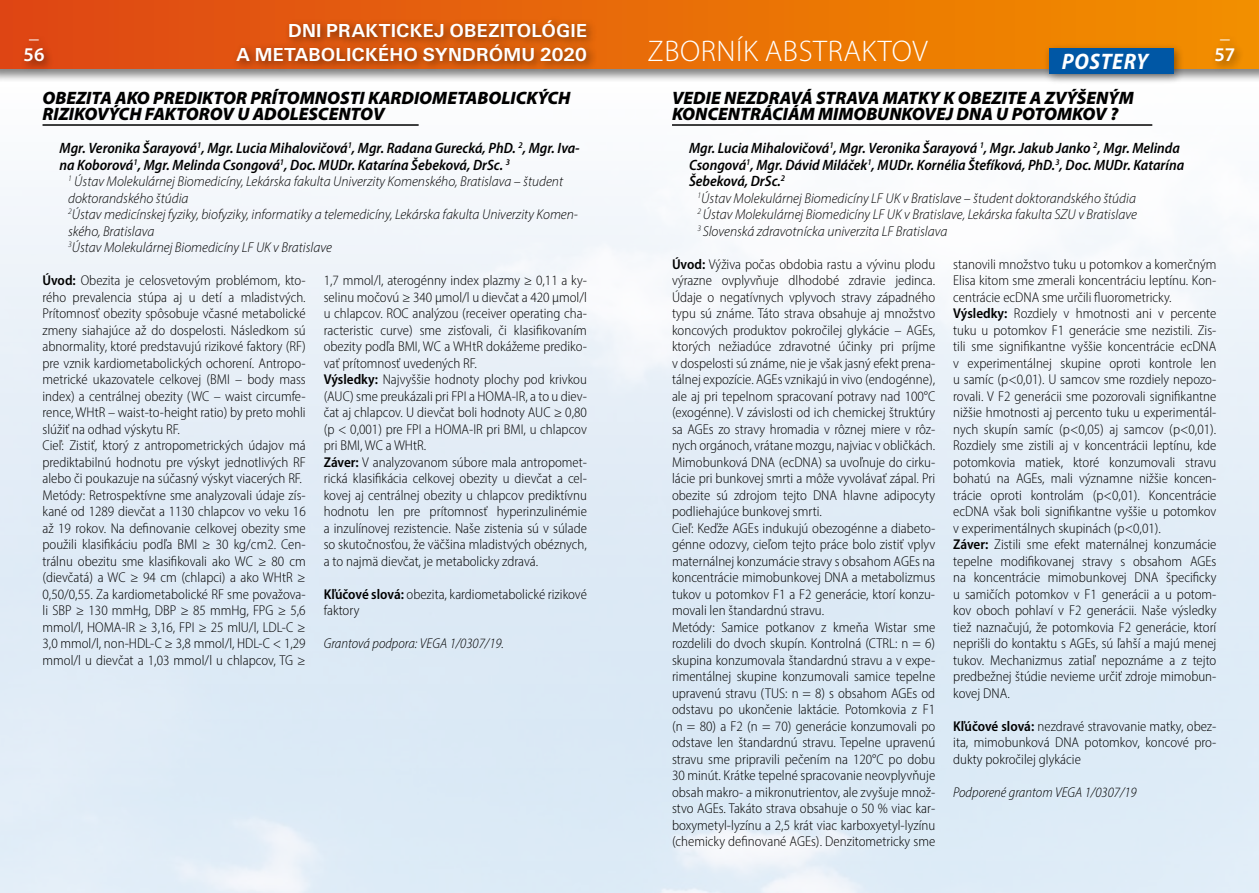
<style>
.page{position:relative;width:1259px;height:893px;background:#fff}
.page>*{position:absolute;margin:0;border:0;box-sizing:border-box;transform-origin:0 0}
.t1{font:300 30px "Myriad Pro";letter-spacing:.02em;color:#fff}
.t2{font:italic 700 semi-condensed 22.5px "Myriad Pro";letter-spacing:.03em;color:#fff}
.t3{font:700 19.5px/23.4px "U001 DOT";letter-spacing:.04em;color:#fff;text-align:right}
.t4{font:600 19.5px/23.4px "Myriad Pro";color:#fff}
.t5{font:italic 900 18px/16.5px "Myriad Pro";color:#000}
.t6{font:italic 600 semi-condensed 15px/16.5px "Myriad Pro";color:#000}
.t7{font:300 semi-condensed 14.25px/16.5px "Myriad Pro";color:#000}
.t8{font:italic 300 14.25px/16.5px "Myriad Pro";color:#000;text-align:justify}
.t9{font:italic 300 semi-condensed 14.25px "Myriad Pro";color:#000}
.s1{font-weight:600}
</style>
<div class="page">
<div style="left:0;top:0;width:1259px;height:82px;background:#000;opacity:.5"></div>
<div style="left:0;top:0;width:1259px;height:68px;background:linear-gradient(to right,#de4615,#f29000)"></div>
<div style="left:231px;top:15px;width:367px;height:56px;background:#000;opacity:.5"></div>
<div style="left:20px;top:34px;width:35px;height:38px;background:#000;opacity:.5"></div>
<div style="left:1210px;top:34px;width:35px;height:38px;background:#000;opacity:.5"></div>
<hr style="left:672px;top:124px;width:480px;height:2px;background:#000">
<hr style="left:43px;top:124px;width:376px;height:2px;background:#000">
<div style="left:1043px;top:42px;width:142px;height:43px;background:#000;opacity:.4"></div>
<div style="left:1049px;top:48px;width:124px;height:26px;background:#0057a5"></div>
<h3 class="t3" style="left:236px;top:19px;width:352px">DNI PRAKTICKEJ OBEZITOLÓGIE<br>A METABOLICKÉHO SYNDRÓMU 2020</h3>
<h1 class="t1" style="left:647px;top:33px;width:282px">ZBORNÍK ABSTRAKTOV</h1>
<h3 class="t4" style="left:23px;top:19px;width:23px">_<br>56</h3>
<h3 class="t4" style="left:1220px;top:19px;width:11px">_</h3>
<h3 class="t4" style="left:1214px;top:42px;width:22px">57</h3>
<h2 class="t2" style="left:1062px;top:47px;width:88px">POSTERY</h2>
<p class="t5" style="left:43px;top:88px;width:529px">OBEZITA AKO PREDIKTOR PRÍTOMNOSTI KARDIOMETABOLICKÝCH<br>RIZIKOVÝCH FAKTOROV U ADOLESCENTOV</p>
<p class="t6" style="left:60px;top:139px;width:522px">Mgr. Veronika Šarayová<sup>1</sup>, Mgr. Lucia Mihalovičová<sup>1</sup>, Mgr. Radana Gurecká, PhD. <sup>2</sup>, Mgr. Iva&shy;na Koborová<sup>1</sup>, Mgr. Melinda Csongová<sup>1</sup>, Doc. MUDr. Katarína Šebeková, DrSc. <sup>3</sup></p>
<p class="t8" style="left:68px;top:173px;width:511px;text-align:left"><sup>1</sup> Ústav Molekulárnej Biomedicíny, Lekárska fakulta Univerzity Komenského, Bratislava – študent doktorandského štúdia<br><sup>2</sup>Ústav medicínskej fyziky, biofyziky, informatiky a telemedicíny, Lekárska fakulta Univerzity Komen&shy;ského, Bratislava<br><sup>3</sup>Ústav Molekulárnej Biomedicíny LF UK v Bratislave</p>
<p class="t7" style="left:43px;top:272px;width:265px"><span class="s1">Úvod:</span> Obezita je celosvetovým problémom, kto&shy;rého prevalencia stúpa aj u detí a mladistvých.<br>Prítomnosť obezity spôsobuje včasné metabolické zmeny siahajúce až do dospelosti. Následkom sú abnormality, ktoré predstavujú rizikové faktory (RF) pre vznik kardiometabolických ochorení. Antropo&shy;metrické ukazovatele celkovej (BMI – body mass index) a centrálnej obezity (WC – waist circumfe&shy;rence, WHtR – waist-to-height ratio) by preto mohli slúžiť na odhad výskytu RF.<br>Cieľ: Zistiť, ktorý z antropometrických údajov má prediktabilnú hodnotu pre výskyt jednotlivých RF alebo či poukazuje na súčasný výskyt viacerých RF.<br>Metódy: Retrospektívne sme analyzovali údaje zís&shy;kané od 1289 dievčat a 1130 chlapcov vo veku 16 až 19 rokov. Na definovanie celkovej obezity sme použili klasifikáciu podľa BMI ≥ 30 kg/cm2. Cen&shy;trálnu obezitu sme klasifikovali ako WC ≥ 80 cm (dievčatá) a WC ≥ 94 cm (chlapci) a ako WHtR ≥ 0,50/0,55. Za kardiometabolické RF sme považova&shy;li SBP ≥ 130 mmHg, DBP ≥ 85 mmHg, FPG ≥ 5,6 mmol/l, HOMA-IR ≥ 3,16, FPI ≥ 25 mlU/l, LDL-C ≥ 3,0 mmol/l, non-HDL-C ≥ 3,8 mmol/l, HDL-C &lt; 1,29 mmol/l u dievčat a 1,03 mmol/l u chlapcov, TG ≥</p>
<p class="t7" style="left:324px;top:272px;width:265px">1,7 mmol/l, aterogénny index plazmy ≥ 0,11 a ky&shy;selinu močovú ≥ 340 μmol/l u dievčat a 420 μmol/l u chlapcov. ROC analýzou (receiver operating cha&shy;racteristic curve) sme zisťovali, či klasifikovaním obezity podľa BMI, WC a WHtR dokážeme prediko&shy;vať prítomnosť uvedených RF.<br><span class="s1">Výsledky:</span> Najvyššie hodnoty plochy pod krivkou (AUC) sme preukázali pri FPI a HOMA-IR, a to u diev&shy;čat aj chlapcov. U dievčat boli hodnoty AUC ≥ 0,80 (p &lt; 0,001) pre FPI a HOMA-IR pri BMI, u chlapcov pri BMI, WC a WHtR.<br><span class="s1">Záver:</span> V analyzovanom súbore mala antropomet&shy;rická klasifikácia celkovej obezity u dievčat a cel&shy;kovej aj centrálnej obezity u chlapcov prediktívnu hodnotu len pre prítomnosť hyperinzulinémie a inzulínovej rezistencie. Naše zistenia sú v súlade so skutočnosťou, že väčšina mladistvých obéznych, a to najmä dievčat, je metabolicky zdravá.</p>
<p class="t7" style="left:324px;top:585px;width:265px"><span class="s1">Kľúčové slová:</span> obezita, kardiometabolické rizikové faktory</p>
<p class="t9" style="left:324px;top:635px;width:182px">Grantová podpora: VEGA 1/0307/19.</p>
<p class="t5" style="left:672px;top:88px;width:463px">VEDIE NEZDRAVÁ STRAVA MATKY K OBEZITE A ZVÝŠENÝM<br>KONCENTRÁCIÁM MIMOBUNKOVEJ DNA U POTOMKOV ?</p>
<p class="t6" style="left:689px;top:139px;width:496px">Mgr. Lucia Mihalovičová<sup>1</sup>, Mgr. Veronika Šarayová <sup>1</sup>, Mgr. Jakub Janko <sup>2</sup>, Mgr. Melinda<br>Csongová<sup>1</sup>, Mgr. Dávid Miláček<sup>1</sup>, MUDr. Kornélia Štefíková, PhD.<sup>3</sup>, Doc. MUDr. Katarína<br>Šebeková, DrSc.<sup>2</sup></p>
<p class="t8" style="left:697px;top:189px;width:441px"><sup>1</sup>Ústav Molekulárnej Biomedicíny LF UK v Bratislave – študent doktorandského štúdia <sup>2</sup> Ústav Molekulárnej Biomedicíny LF UK v Bratislave, Lekárska fakulta SZU v Bratislave <sup>3</sup> Slovenská zdravotnícka univerzita LF Bratislava</p>
<p class="t7" style="left:672px;top:255px;width:265px"><span class="s1">Úvod:</span> Výživa počas obdobia rastu a vývinu plodu výrazne ovplyvňuje dlhodobé zdravie jedinca.<br>Údaje o negatívnych vplyvoch stravy západného typu sú známe. Táto strava obsahuje aj množstvo koncových produktov pokročilej glykácie – AGEs, ktorých nežiadúce zdravotné účinky pri príjme v dospelosti sú známe, nie je však jasný efekt prena&shy;tálnej expozície. AGEs vznikajú in vivo (endogénne), ale aj pri tepelnom spracovaní potravy nad 100°C (exogénne). V závislosti od ich chemickej štruktúry sa AGEs zo stravy hromadia v rôznej miere v rôz&shy;nych orgánoch, vrátane mozgu, najviac v obličkách.<br>Mimobunková DNA (ecDNA) sa uvoľnuje do cirku&shy;lácie pri bunkovej smrti a môže vyvolávať zápal. Pri obezite sú zdrojom tejto DNA hlavne adipocyty podliehajúce bunkovej smrti.<br>Cieľ: Keďže AGEs indukujú obezogénne a diabeto&shy;génne odozvy, cieľom tejto práce bolo zistiť vplyv maternálnej konzumácie stravy s obsahom AGEs na koncentrácie mimobunkovej DNA a metabolizmus tukov u potomkov F1 a F2 generácie, ktorí konzu&shy;movali len štandardnú stravu.<br>Metódy: Samice potkanov z kmeňa Wistar sme rozdelili do dvoch skupín. Kontrolná (CTRL: n = 6) skupina konzumovala štandardnú stravu a v expe&shy;rimentálnej skupine konzumovali samice tepelne upravenú stravu (TUS: n = 8) s obsahom AGEs od odstavu po ukončenie laktácie. Potomkovia z F1 (n = 80) a F2 (n = 70) generácie konzumovali po odstave len štandardnú stravu. Tepelne upravenú stravu sme pripravili pečením na 120°C po dobu 30 minút. Krátke tepelné spracovanie neovplyvňuje obsah makro- a mikronutrientov, ale zvyšuje množ&shy;stvo AGEs. Takáto strava obsahuje o 50 % viac kar&shy;boxymetyl-lyzínu a 2,5 krát viac karboxyetyl-lyzínu (chemicky definované AGEs). Denzitometricky sme</p>
<p class="t7" style="left:953px;top:255px;width:265px">stanovili množstvo tuku u potomkov a komerčným Elisa kitom sme zmerali koncentráciu leptínu. Kon&shy;centrácie ecDNA sme určili fluorometricky.<br><span class="s1">Výsledky:</span> Rozdiely v hmotnosti ani v percente tuku u potomkov F1 generácie sme nezistili. Zis&shy;tili sme signifikantne vyššie koncentrácie ecDNA v experimentálnej skupine oproti kontrole len u samíc (p&lt;0,01). U samcov sme rozdiely nepozo&shy;rovali. V F2 generácii sme pozorovali signifikantne nižšie hmotnosti aj percento tuku u experimentál&shy;nych skupín samíc (p&lt;0,05) aj samcov (p&lt;0,01).<br>Rozdiely sme zistili aj v koncentrácii leptínu, kde potomkovia matiek, ktoré konzumovali stravu bohatú na AGEs, mali významne nižšie koncen&shy;trácie oproti kontrolám (p&lt;0,01). Koncentrácie ecDNA však boli signifikantne vyššie u potomkov v experimentálnych skupinách (p&lt;0,01).<br><span class="s1">Záver:</span> Zistili sme efekt maternálnej konzumácie tepelne modifikovanej stravy s obsahom AGEs na koncentrácie mimobunkovej DNA špecificky u samičích potomkov v F1 generácii a u potom&shy;kov oboch pohlaví v F2 generácii. Naše výsledky tiež naznačujú, že potomkovia F2 generácie, ktorí neprišli do kontaktu s AGEs, sú ľahší a majú menej tukov. Mechanizmus zatiaľ nepoznáme a z tejto predbežnej štúdie nevieme určiť zdroje mimobun&shy;kovej DNA.</p>
<p class="t7" style="left:953px;top:718px;width:265px;text-align:justify"><span class="s1">Kľúčové slová:</span> nezdravé stravovanie matky, obez&shy;ita, mimobunková DNA potomkov, koncové pro&shy;dukty pokročilej glykácie</p>
<p class="t9" style="left:953px;top:783px;width:185px">Podporené grantom VEGA 1/0307/19</p>
</div>
